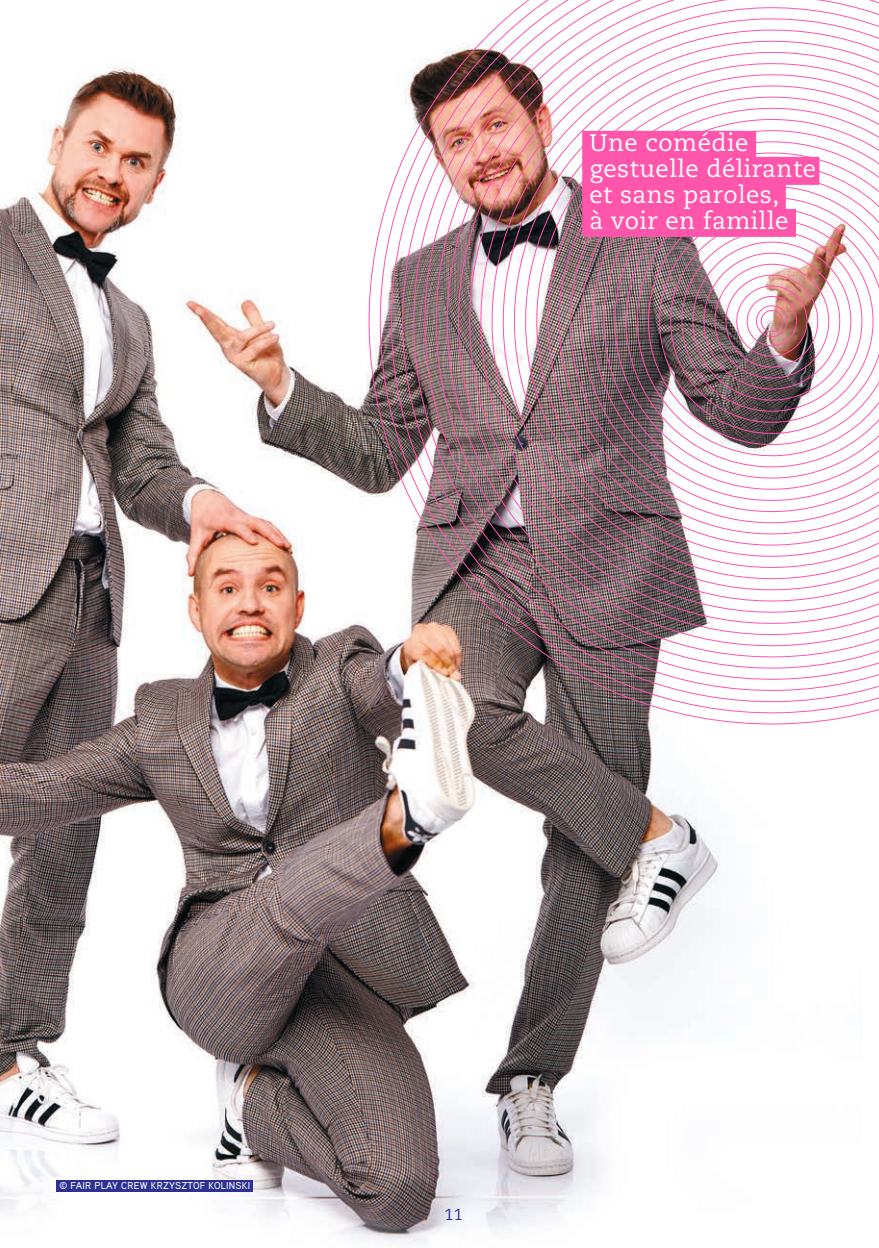
<style>
.page{position:relative;width:879px;height:1248px;background:#fff}
.page>*{position:absolute;margin:0;border:0;box-sizing:border-box;transform-origin:0 0}
.t1{font:24px/26px "Caecilia";letter-spacing:.02em;color:#fff}
.t2{font:16px "Caecilia";color:#2e3092}
.t3{font:500 10px "Aaux Pro";letter-spacing:.02em;color:#fff}
</style>
<div class="page">
<img style="left:0;top:66px;width:720px;height:1177px">
<div style="left:57px;top:1179px;width:196px;height:12px;background:#2e3092"></div>
<svg style="left:364px;top:66px;width:480px;height:663px"></svg>
<svg style="left:375px;top:66px;width:504px;height:652px"></svg>
<svg style="left:386px;top:66px;width:493px;height:641px"></svg>
<svg style="left:397px;top:66px;width:482px;height:630px"></svg>
<img style="left:408px;top:66px;width:471px;height:618px">
<img style="left:419px;top:59px;width:460px;height:614px">
<img style="left:430px;top:58px;width:449px;height:604px">
<img style="left:442px;top:0;width:437px;height:651px">
<img style="left:453px;top:3px;width:426px;height:637px">
<img style="left:464px;top:14px;width:415px;height:615px">
<img style="left:475px;top:25px;width:404px;height:593px">
<img style="left:486px;top:36px;width:393px;height:570px">
<img style="left:497px;top:48px;width:382px;height:547px">
<img style="left:508px;top:59px;width:371px;height:525px">
<img style="left:520px;top:70px;width:359px;height:503px">
<img style="left:531px;top:81px;width:348px;height:481px">
<img style="left:542px;top:92px;width:337px;height:459px">
<img style="left:553px;top:103px;width:326px;height:437px">
<img style="left:564px;top:114px;width:315px;height:414px">
<svg style="left:575px;top:126px;width:304px;height:391px"></svg>
<img style="left:586px;top:137px;width:293px;height:369px">
<img style="left:598px;top:148px;width:281px;height:347px">
<svg style="left:609px;top:159px;width:270px;height:325px"></svg>
<svg style="left:620px;top:170px;width:259px;height:303px"></svg>
<svg style="left:631px;top:181px;width:248px;height:281px"></svg>
<svg style="left:642px;top:192px;width:237px;height:258px"></svg>
<img style="left:653px;top:204px;width:226px;height:235px">
<img style="left:664px;top:215px;width:215px;height:213px">
<img style="left:676px;top:226px;width:192px;height:191px">
<div style="left:761px;top:310px;width:22px;height:22px;border:1px solid #f5a;border-radius:50%"></div>
<div style="left:582px;top:131px;width:174px;height:28px;background:#f5a"></div>
<div style="left:582px;top:157px;width:237px;height:28px;background:#f5a"></div>
<div style="left:582px;top:183px;width:204px;height:28px;background:#f5a"></div>
<div style="left:582px;top:209px;width:214px;height:28px;background:#f5a"></div>
<p class="t1" style="left:589px;top:130px;width:228px">Une comédie gestuelle délirante et sans paroles,<br>à voir en famille</p>
<p class="t3" style="left:60px;top:1179px;width:192px">© FAIR PLAY CREW KRZYSZTOF KOLINSKI</p>
<p class="t2" style="left:444px;top:1204px;width:20px">11</p>
</div>
